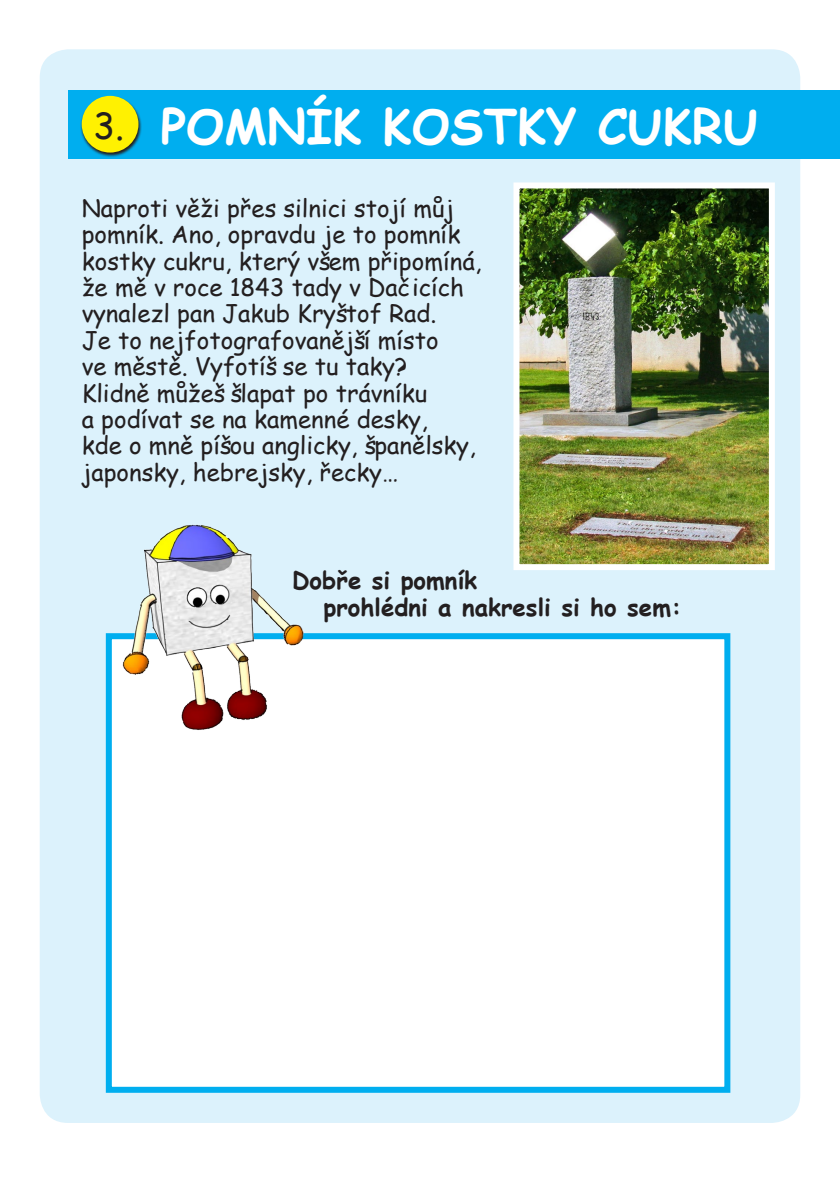
<style>
.page{position:relative;width:840px;height:1191px;background:#fff}
.page>*{position:absolute;margin:0;border:0;box-sizing:border-box;transform-origin:0 0}
.t1{font:700 48px "Comic Sans MS";color:#fff}
.t2{font:36px "Comic Sans MS";color:#231f20}
.t3{font:24px/26.4px "Comic Sans MS";color:#231f20}
.t4{font:700 24px "Comic Sans MS";color:#231f20}
</style>
<div class="page">
<div style="left:40px;top:49px;width:759px;height:1074px;background:#dcf2fc;border-radius:28px"></div>
<div style="left:68px;top:90px;width:771px;height:68px;background:#00aeef"></div>
<div style="left:106px;top:633px;width:624px;height:459px;background:#fff;border:6px solid #00aeef"></div>
<img style="left:114px;top:524px;width:195px;height:206px">
<svg style="left:80px;top:96px;width:62px;height:61px"></svg>
<div style="left:82px;top:96px;width:56px;height:57px;background:#fff101;border-radius:50%"></div>
<img style="left:520px;top:189px;width:247px;height:374px">
<div style="left:513px;top:182px;width:261px;height:388px;border:6px solid #fff"></div>
<p class="t2" style="left:93px;top:99px;width:32px">3.</p>
<p class="t1" style="left:161px;top:92px;width:599px">POMNÍK KOSTKY CUKRU</p>
<p class="t3" style="left:82px;top:194px;width:401px">Naproti věži přes silnici stojí můj pomník. Ano, opravdu je to pomník kostky cukru, který všem připomíná, že mě v roce 1843 tady v Dačicích vynalezl pan Jakub Kryštof Rad.<br>Je to nejfotografovanější místo<br>ve městě. Vyfotíš se tu taky?<br>Klidně můžeš šlapat po trávníku<br>a podívat se na kamenné desky,<br>kde o mně píšou anglicky, španělsky, japonsky, hebrejsky, řecky…</p>
<p class="t4" style="left:292px;top:563px;width:186px">Dobře si pomník</p>
<p class="t4" style="left:323px;top:589px;width:359px">prohlédni a nakresli si ho sem:</p>
</div>
